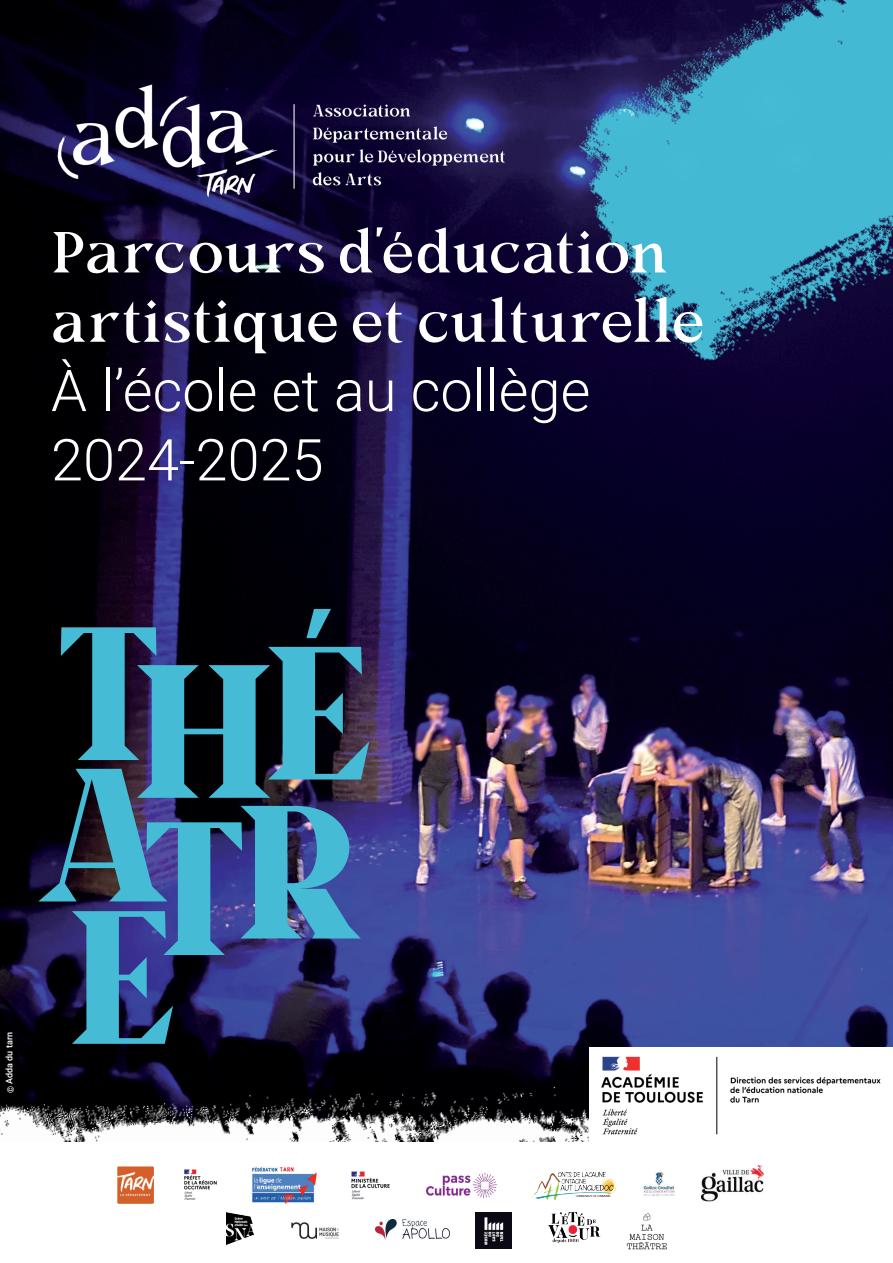
<style>
.page{position:relative;width:893px;height:1263px;background:#fff}
.page>*{position:absolute;margin:0;border:0;box-sizing:border-box;transform-origin:0 0}
.t1{font:57.75px/69.3px "Milkand Balls";letter-spacing:-.015em;color:#fff}
.t2{font:300 57.75px/69.3px "Roboto";color:#fff}
.t3{font:500 9px "Roboto";color:#fff}
</style>
<div class="page">
<img style="left:0;top:0;width:892px;height:963px">
<svg style="left:38px;top:609px;width:331px;height:354px;background:#2c5575"></svg>
<img style="left:0;top:963px;width:893px;height:179px">
<img style="left:457px;top:0;width:436px;height:517px">
<img style="left:590px;top:1048px;width:303px;height:94px">
<img style="left:51px;top:66px;width:480px;height:154px">
<img style="left:184px;top:1169px;width:33px;height:31px">
<img style="left:252px;top:1166px;width:65px;height:38px">
<img style="left:701px;top:1166px;width:63px;height:36px">
<img style="left:643px;top:1172px;width:32px;height:24px">
<img style="left:351px;top:1171px;width:39px;height:29px">
<img style="left:532px;top:1172px;width:83px;height:27px">
<img style="left:426px;top:1173px;width:71px;height:26px">
<img style="left:117px;top:1166px;width:37px;height:37px">
<img style="left:375px;top:1219px;width:75px;height:20px">
<img style="left:548px;top:1212px;width:52px;height:31px">
<img style="left:291px;top:1222px;width:48px;height:17px">
<img style="left:226px;top:1213px;width:28px;height:32px">
<img style="left:475px;top:1212px;width:37px;height:37px">
<img style="left:626px;top:1213px;width:41px;height:37px">
<p class="t1" style="left:51px;top:214px;width:655px">Parcours d’éducation artistique et culturelle</p>
<p class="t2" style="left:51px;top:354px;width:541px">À l’école et au collège<br>2024-2025</p>
<p class="t3" style="left:3px;top:1093px;width:62px;rotate:-90deg">© Adda du tarn</p>
</div>
